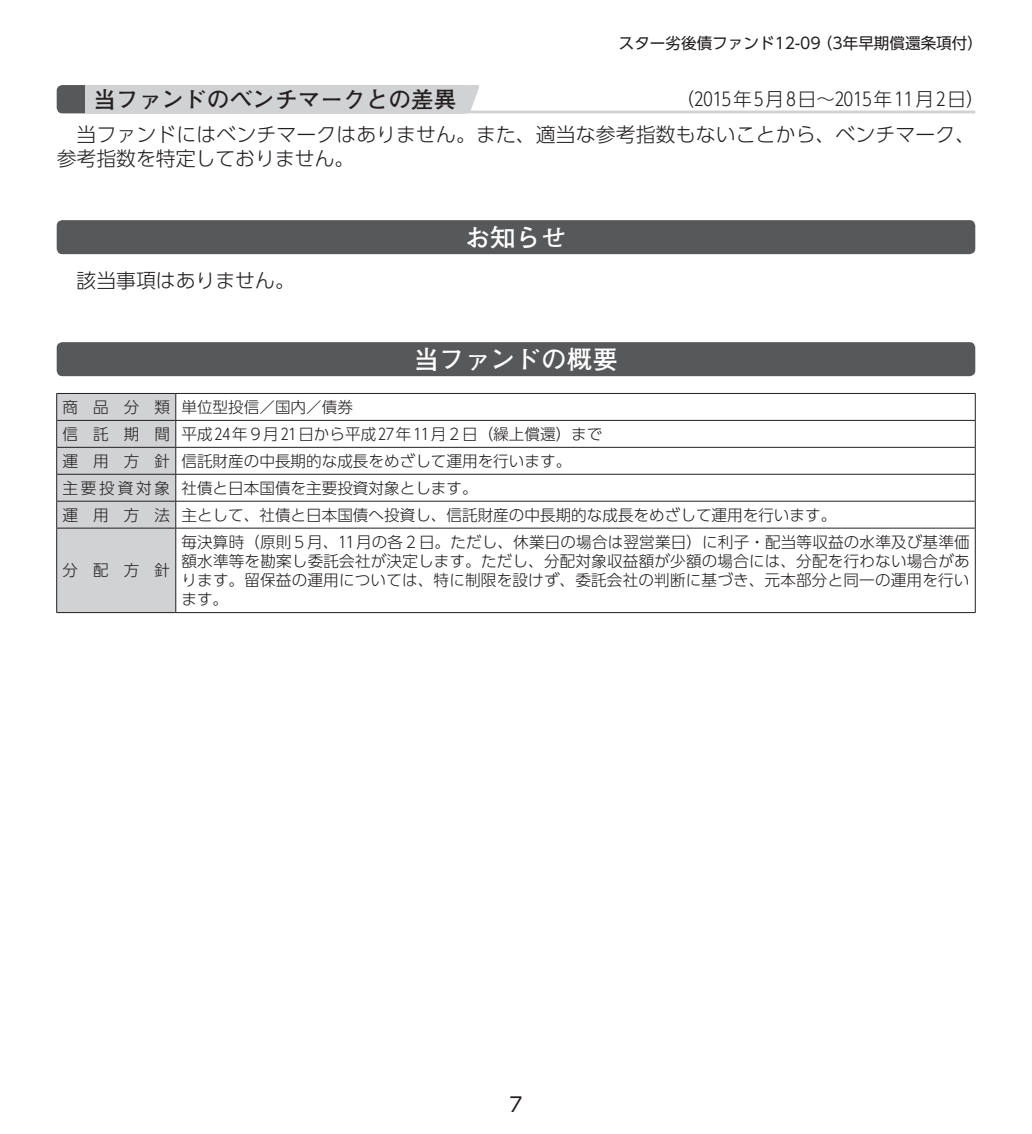
<style>
.page{position:relative;width:1032px;height:1134px;background:#fff}
.page>*{position:absolute;margin:0;border:0;box-sizing:border-box;transform-origin:0 0}
.t1{font:700 25.6px "Futo Go B101 Pro";color:#fff}
.t2{font:700 22.6px "Futo Go B101 Pro";color:#231f20}
.t3{font:300 19.8px/24.4px "UD Shin Go Pro";letter-spacing:.005em;color:#231f20}
.t4{font:19.8px "UD Shin Go Pro";color:#231f20}
.t5{font:300 18.4px "UD Shin Go Pro";color:#231f20}
.t6{font:300 15.6px/27px "UD Shin Go Pro";color:#231f20}
.t7{font:15.6px "UD Shin Go Pro";color:#231f20}
</style>
<div class="page">
<hr style="left:85px;top:111px;width:890px;height:2px;background:#d1d2d4">
<svg style="left:57px;top:85px;width:28px;height:28px"></svg>
<div style="left:85px;top:85px;width:380px;height:28px;background:#d1d2d4"></div>
<svg style="left:465px;top:85px;width:14px;height:26px"></svg>
<div style="left:57px;top:220px;width:918px;height:34px;background:#57585a;border-radius:6px"></div>
<div style="left:57px;top:342px;width:918px;height:34px;background:#57585a;border-radius:6px"></div>
<hr style="left:176px;top:393px;width:799px;height:1px;background:#231f20">
<hr style="left:176px;top:420px;width:799px;height:1px;background:#231f20">
<hr style="left:176px;top:447px;width:799px;height:1px;background:#231f20">
<hr style="left:176px;top:474px;width:799px;height:1px;background:#231f20">
<hr style="left:176px;top:501px;width:799px;height:1px;background:#231f20">
<svg style="left:56px;top:393px;width:120px;height:219px;background:#c8c9cb"></svg>
<svg style="left:975px;top:394px;width:1px;height:134px"></svg>
<hr style="left:56px;top:528px;width:120px;height:1px;background:#231f20">
<hr style="left:56px;top:528px;width:1px;height:84px;background:#231f20">
<hr style="left:176px;top:528px;width:799px;height:1px;background:#231f20">
<hr style="left:175px;top:528px;width:1px;height:84px;background:#231f20">
<hr style="left:975px;top:528px;width:1px;height:84px;background:#231f20">
<hr style="left:56px;top:612px;width:120px;height:1px;background:#231f20">
<hr style="left:176px;top:612px;width:799px;height:1px;background:#231f20">
<p class="t7" style="left:619px;top:31px;width:366px">スター劣後債ファンド12-09（3年早期償還条項付）</p>
<h2 class="t2" style="left:94px;top:81px;width:364px">当ファンドのベンチマークとの差異</h2>
<p class="t5" style="left:676px;top:84px;width:310px">（2015年 5月 8日～2015年 11月 2日）</p>
<p class="t3" style="left:57px;top:121px;width:920px;text-indent:20px">当ファンドにはベンチマークはありません。また、適当な参考指数もないことから、ベンチマーク、参考指数を特定しておりません。</p>
<p class="t3" style="left:77px;top:268px;width:220px">該当事項はありません。</p>
<h1 class="t1" style="left:465px;top:217px;width:104px">お知らせ</h1>
<h1 class="t1" style="left:414px;top:339px;width:206px">当ファンドの概要</h1>
<p class="t6" style="left:62px;top:393px;width:775px">商 品 分 類 単位型投信／国内／債券<br>信 託 期 間 平成 24年9月 21日から平成 27年 11月2日（繰上償還）まで<br>運 用 方 針 信託財産の中長期的な成長をめざして運用を行います。<br>主要投資対象 社債と日本国債を主要投資対象とします。<br>運 用 方 法 主として、社債と日本国債へ投資し、信託財産の中長期的な成長をめざして運用を行います。</p>
<p class="t6" style="left:62px;top:556px;width:109px">分配方針</p>
<p class="t6" style="left:181px;top:531px;width:790px;line-height:19.2px;text-align:justify">毎決算時（原則5月、11月の各2日。ただし、休業日の場合は翌営業日）に利子・配当等収益の水準及び基準価額水準等を勘案し委託会社が決定します。ただし、分配対象収益額が少額の場合には、分配を行わない場合があります。留保益の運用については、特に制限を設けず、委託会社の判断に基づき、元本部分と同一の運用を行います。</p>
<p class="t4" style="left:509px;top:1088px;width:15px">7</p>
</div>
